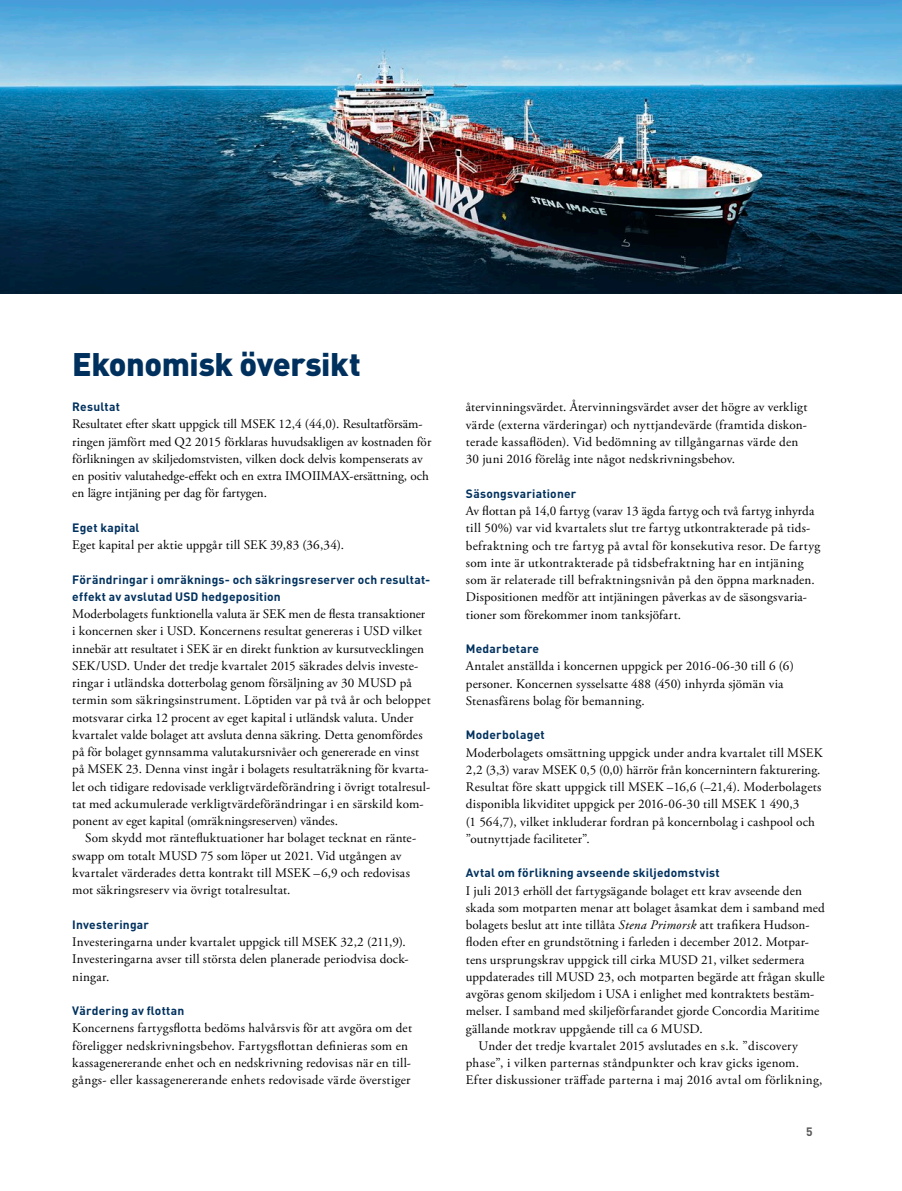
<style>
.page{position:relative;width:902px;height:1191px;background:#fff}
.page>*{position:absolute;margin:0;border:0;box-sizing:border-box;transform-origin:0 0}
.t1{font:900 32.25px "DINOT";letter-spacing:-.015em;color:#00315e}
.t2{font:13.2px/17.2px "Adobe Garamond Pro";letter-spacing:.015em;color:#000}
.t3{font:700 12px/17.2px "DINOT";letter-spacing:.02em;color:#00315e}
.t4{font:700 12px "DINOT";color:#565655}
.s1{font-style:italic}
</style>
<div class="page">
<img style="left:0;top:0;width:901px;height:293px">
<h1 class="t1" style="left:72px;top:342px;width:290px">Ekonomisk översikt</h1>
<p class="t3" style="left:72px;top:398px;width:49px">Resultat</p>
<p class="t2" style="left:72px;top:416px;width:360px">Resultatet efter skatt uppgick till MSEK 12,4 (44,0). Resultatförsäm&shy;ringen jämfört med Q2 2015 förklaras huvudsakligen av kostnaden för förlikningen av skiljedomstvisten, vilken dock delvis kompenserats av en positiv valutahedge-effekt och en extra IMOIIMAX-ersättning, och en lägre intjäning per dag för fartygen.</p>
<p class="t3" style="left:72px;top:518px;width:69px">Eget kapital</p>
<p class="t2" style="left:72px;top:537px;width:273px">Eget kapital per aktie uppgår till SEK 39,83 (36,34).</p>
<p class="t3" style="left:72px;top:570px;width:359px">Förändringar i omräknings- och säkringsreserver och resultat&shy;effekt av avslutad USD hedgeposition</p>
<p class="t2" style="left:72px;top:606px;width:360px">Moderbolagets funktionella valuta är SEK men de flesta transaktioner i koncernen sker i USD. Koncernens resultat genereras i USD vilket innebär att resultatet i SEK är en direkt funktion av kursutvecklingen SEK/USD. Under det tredje kvartalet 2015 säkrades delvis investe&shy;ringar i utländska dotterbolag genom försäljning av 30 MUSD på termin som säkringsinstrument. Löptiden var på två år och beloppet motsvarar cirka 12 procent av eget kapital i utländsk valuta. Under kvartalet valde bolaget att avsluta denna säkring. Detta genomfördes på för bolaget gynnsamma valutakursnivåer och genererade en vinst på MSEK 23. Denna vinst ingår i bolagets resultaträkning för kvarta&shy;let och tidigare redovisade verkligtvärdeförändring i övrigt totalresul&shy;tat med ackumulerade verkligtvärdeförändringar i en särskild kom&shy;ponent av eget kapital (omräkningsreserven) vändes.</p>
<p class="t2" style="left:72px;top:830px;width:344px;text-indent:13px">Som skydd mot räntefluktuationer har bolaget tecknat en ränte&shy;swapp om totalt MUSD 75 som löper ut 2021. Vid utgången av kvartalet värderades detta kontrakt till MSEK –6,9 och redovisas mot säkringsreserv via övrigt totalresultat.</p>
<p class="t3" style="left:72px;top:915px;width:78px">Investeringar</p>
<p class="t2" style="left:72px;top:933px;width:338px">Investeringarna under kvartalet uppgick till MSEK 32,2 (211,9).<br>Investeringarna avser till största delen planerade periodvisa dock&shy;ningar.</p>
<p class="t3" style="left:72px;top:1001px;width:113px">Värdering av flottan</p>
<p class="t2" style="left:72px;top:1020px;width:341px">Koncernens fartygsflotta bedöms halvårsvis för att avgöra om det föreligger nedskrivningsbehov. Fartygsflottan definieras som en kassagenererande enhet och en nedskrivning redovisas när en till&shy;gångs- eller kassagenererande enhets redovisade värde överstiger</p>
<p class="t2" style="left:466px;top:399px;width:343px">återvinningsvärdet. Återvinningsvärdet avser det högre av verkligt värde (externa värderingar) och nyttjandevärde (framtida diskon&shy;terade kassaflöden). Vid bedömning av tillgångarnas värde den 30 juni 2016 förelåg inte något nedskrivningsbehov.</p>
<p class="t3" style="left:466px;top:484px;width:112px">Säsongsvariationer</p>
<p class="t2" style="left:466px;top:502px;width:356px">Av flottan på 14,0 fartyg (varav 13 ägda fartyg och två fartyg inhyrda till 50%) var vid kvartalets slut tre fartyg utkontrakterade på tids&shy;befraktning och tre fartyg på avtal för konsekutiva resor. De fartyg som inte är utkontrakterade på tidsbefraktning har en intjäning som är relaterade till befraktningsnivån på den öppna marknaden.<br>Dispositionen medför att intjäningen påverkas av de säsongsvaria&shy;tioner som förekommer inom tanksjöfart.</p>
<p class="t3" style="left:466px;top:639px;width:75px">Medarbetare</p>
<p class="t2" style="left:466px;top:658px;width:329px">Antalet anställda i koncernen uppgick per 2016-06-30 till 6 (6) personer. Koncernen sysselsatte 488 (450) inhyrda sjömän via<br>Stenasfärens bolag för bemanning.</p>
<p class="t3" style="left:466px;top:726px;width:80px">Moderbolaget</p>
<p class="t2" style="left:466px;top:744px;width:358px">Moderbolagets omsättning uppgick under andra kvartalet till MSEK 2,2 (3,3) varav MSEK 0,5 (0,0) härrör från koncernintern fakturering.<br>Resultat före skatt uppgick till MSEK –16,6 (–21,4). Moderbolagets disponibla likviditet uppgick per 2016-06-30 till MSEK 1 490,3<br>(1 564,7), vilket inkluderar fordran på koncernbolag i cashpool och ”outnyttjade faciliteter”.</p>
<p class="t3" style="left:466px;top:864px;width:255px">Avtal om förlikning avseende skiljedomstvist</p>
<p class="t2" style="left:466px;top:882px;width:337px">I juli 2013 erhöll det fartygsägande bolaget ett krav avseende den</p>
<p class="t2" style="left:466px;top:899px;width:360px">skada som motparten menar att bolaget åsamkat dem i samband med</p>
<p class="t2" style="left:466px;top:916px;width:344px">bolagets beslut att inte tillåta <span class="s1">Stena Primorsk</span> att trafikera Hudson-</p>
<p class="t2" style="left:466px;top:934px;width:344px">floden efter en grundstötning i farleden i december 2012. Motpar-</p>
<p class="t2" style="left:466px;top:951px;width:340px">tens ursprungskrav uppgick till cirka MUSD 21, vilket sedermera</p>
<p class="t2" style="left:466px;top:968px;width:360px">uppdaterades till MUSD 23, och motparten begärde att frågan skulle</p>
<p class="t2" style="left:466px;top:985px;width:350px">avgöras genom skiljedom i USA i enlighet med kontraktets bestäm-</p>
<p class="t2" style="left:466px;top:1003px;width:355px">melser. I samband med skiljeförfarandet gjorde Concordia Maritime</p>
<p class="t2" style="left:466px;top:1020px;width:238px">gällande motkrav uppgående till ca 6 MUSD.</p>
<p class="t2" style="left:478px;top:1037px;width:321px">Under det tredje kvartalet 2015 avslutades en s.k. ”discovery</p>
<p class="t2" style="left:466px;top:1054px;width:334px">phase”, i vilken parternas ståndpunkter och krav gicks igenom.</p>
<p class="t2" style="left:466px;top:1072px;width:358px">Efter diskussioner träffade parterna i maj 2016 avtal om förlikning,</p>
<p class="t4" style="left:806px;top:1123px;width:8px">5</p>
</div>
